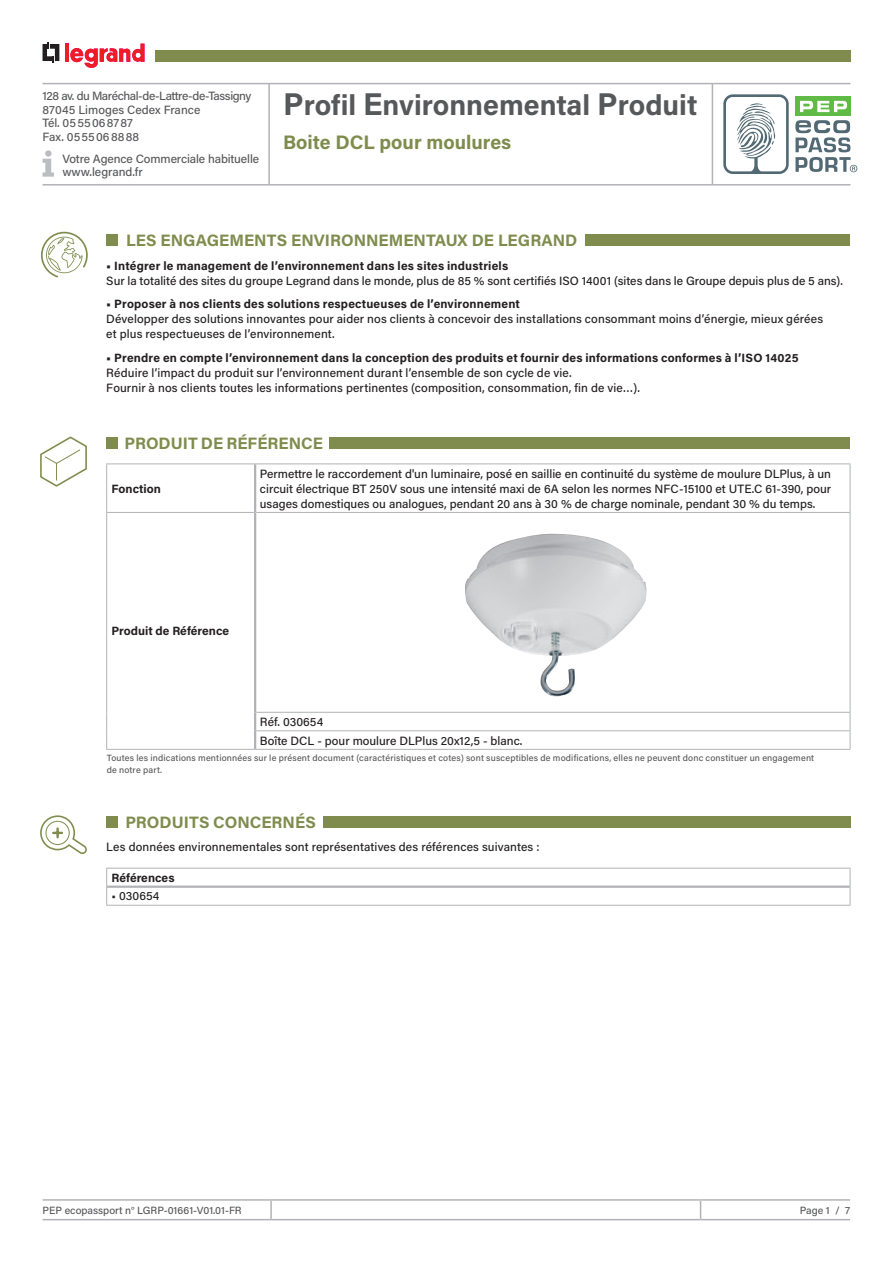
<style>
.page{position:relative;width:893px;height:1263px;background:#fff}
.page>*{position:absolute;margin:0;border:0;box-sizing:border-box;transform-origin:0 0}
.t1{font:700 28.5px "Acumin Pro";color:#57585a}
.t2{font:700 19.5px "Acumin Pro";color:#7f8c4e}
.t3{font:700 16.5px "Acumin Pro";color:#7f8c4e}
.t4{font:500 12px/15px "Acumin Pro";letter-spacing:.005em;color:#231f20}
.t5{font:700 12px "Acumin Pro";letter-spacing:.015em;color:#231f20}
.t6{font:500 12px/13.5px "Acumin Pro";letter-spacing:-.01em;color:#57585a}
.t7{font:500 10.5px "Acumin Pro";color:#57585a}
.t8{font:500 9px/12px "Acumin Pro";letter-spacing:.02em;color:#57585a}
.s1{font-size:31.5px}
</style>
<div class="page">
<hr style="left:701px;top:1199px;width:149px;height:2px;background:#b2b3b7">
<hr style="left:701px;top:1219px;width:149px;height:1px;background:#b2b3b7">
<hr style="left:43px;top:1199px;width:228px;height:2px;background:#b2b3b7">
<hr style="left:271px;top:1199px;width:430px;height:2px;background:#b2b3b7">
<svg style="left:270px;top:1201px;width:2px;height:18px"></svg>
<svg style="left:700px;top:1201px;width:1px;height:18px"></svg>
<hr style="left:43px;top:1219px;width:228px;height:1px;background:#b2b3b7">
<hr style="left:271px;top:1219px;width:430px;height:1px;background:#b2b3b7">
<div style="left:795px;top:97px;width:56px;height:19px;background:#60bb46"></div>
<svg style="left:800px;top:101px;width:47px;height:11px"></svg>
<svg style="left:723px;top:94px;width:66px;height:80px"></svg>
<svg style="left:795px;top:120px;width:62px;height:52px"></svg>
<svg style="left:43px;top:43px;width:16px;height:20px"></svg>
<hr style="left:65px;top:44px;width:4px;height:18px;background:#ee1d23">
<svg style="left:70px;top:44px;width:75px;height:24px"></svg>
<hr style="left:43px;top:83px;width:807px;height:1px;background:#b2b3b7">
<hr style="left:43px;top:184px;width:807px;height:2px;background:#b2b3b7">
<hr style="left:268px;top:84px;width:2px;height:100px;background:#b2b3b7">
<hr style="left:712px;top:84px;width:1px;height:100px;background:#b2b3b7">
<div style="left:155px;top:50px;width:695px;height:12px;background:#7f8c4e"></div>
<svg style="left:43px;top:150px;width:11px;height:27px"></svg>
<div style="left:106px;top:234px;width:12px;height:12px;background:#7f8c4e"></div>
<div style="left:585px;top:234px;width:265px;height:12px;background:#7f8c4e"></div>
<svg style="left:41px;top:232px;width:47px;height:45px"></svg>
<div style="left:106px;top:816px;width:12px;height:11px;background:#7f8c4e"></div>
<div style="left:323px;top:816px;width:527px;height:11px;background:#7f8c4e"></div>
<div style="left:106px;top:437px;width:12px;height:12px;background:#7f8c4e"></div>
<div style="left:329px;top:437px;width:521px;height:12px;background:#7f8c4e"></div>
<hr style="left:106px;top:463px;width:149px;height:1px;background:#b2b3b7">
<hr style="left:106px;top:464px;width:1px;height:48px;background:#b2b3b7">
<hr style="left:106px;top:512px;width:148px;height:1px;background:#b2b3b7">
<hr style="left:106px;top:513px;width:1px;height:199px;background:#b2b3b7">
<svg style="left:106px;top:712px;width:1px;height:37px"></svg>
<hr style="left:106px;top:749px;width:149px;height:1px;background:#b2b3b7">
<hr style="left:255px;top:749px;width:595px;height:1px;background:#b2b3b7">
<hr style="left:255px;top:463px;width:595px;height:1px;background:#b2b3b7">
<hr style="left:850px;top:464px;width:1px;height:48px;background:#b2b3b7">
<hr style="left:256px;top:512px;width:594px;height:1px;background:#b2b3b7">
<hr style="left:850px;top:513px;width:1px;height:199px;background:#b2b3b7">
<hr style="left:256px;top:712px;width:594px;height:1px;background:#b2b3b7">
<hr style="left:256px;top:730px;width:594px;height:1px;background:#b2b3b7">
<svg style="left:850px;top:713px;width:1px;height:36px"></svg>
<hr style="left:254px;top:464px;width:2px;height:48px;background:#b2b3b7">
<hr style="left:254px;top:512px;width:2px;height:200px;background:#b2b3b7">
<svg style="left:254px;top:712px;width:2px;height:37px"></svg>
<img style="left:465px;top:534px;width:181px;height:162px">
<hr style="left:106px;top:868px;width:744px;height:1px;background:#b2b3b7">
<svg style="left:850px;top:868px;width:1px;height:37px"></svg>
<hr style="left:106px;top:905px;width:744px;height:1px;background:#b2b3b7">
<hr style="left:107px;top:885px;width:743px;height:3px;background:#b2b3b7">
<svg style="left:106px;top:868px;width:1px;height:37px"></svg>
<svg style="left:40px;top:436px;width:47px;height:50px"></svg>
<svg style="left:40px;top:815px;width:47px;height:39px"></svg>
<p class="t6" style="left:43px;top:89px;width:210px">128 av. du Maréchal-de-Lattre-de-Tassigny<br>87045 Limoges Cedex France<br>Tél. 0555068787<br>Fax. 0555068888</p>
<p class="t6" style="left:62px;top:151px;width:198px">Votre Agence Commerciale habituelle www.legrand.fr</p>
<h1 class="t1" style="left:283px;top:85px;width:416px"><span class="s1">P</span>rofil <span class="s1">E</span>nvironnemental <span class="s1">P</span>roduit</h1>
<h2 class="t2" style="left:283px;top:129px;width:230px">Boite DCL pour moulures</h2>
<h3 class="t3" style="left:126px;top:229px;width:453px">LES ENGAGEMENTS ENVIRONNEMENTAUX DE LEGRAND</h3>
<p class="t5" style="left:106px;top:257px;width:403px">• Intégrer le management de l’environnement dans les sites industriels</p>
<p class="t4" style="left:106px;top:272px;width:738px">Sur la totalité des sites du groupe Legrand dans le monde, plus de 85 % sont certifiés ISO 14001 (sites dans le Groupe depuis plus de 5 ans).</p>
<p class="t5" style="left:106px;top:295px;width:415px">• Proposer à nos clients des solutions respectueuses de l’environnement</p>
<p class="t4" style="left:106px;top:311px;width:718px">Développer des solutions innovantes pour aider nos clients à concevoir des installations consommant moins d’énergie, mieux gérées et plus respectueuses de l’environnement.</p>
<p class="t5" style="left:106px;top:349px;width:694px">• Prendre en compte l’environnement dans la conception des produits et fournir des informations conformes à l’ISO 14025</p>
<p class="t4" style="left:106px;top:364px;width:535px">Réduire l’impact du produit sur l’environnement durant l’ensemble de son cycle de vie.<br>Fournir à nos clients toutes les informations pertinentes (composition, consommation, fin de vie…).</p>
<h3 class="t3" style="left:124px;top:431px;width:200px">PRODUIT DE RÉFÉRENCE</h3>
<p class="t5" style="left:112px;top:480px;width:51px">Fonction</p>
<p class="t4" style="left:260px;top:465px;width:573px;text-align:justify">Permettre le raccordement d'un luminaire, posé en saillie en continuité du système de moulure DLPlus, à un circuit électrique BT 250V sous une intensité maxi de 6A selon les normes NFC-15100 et UTE.C 61-390, pour usages domestiques ou analogues, pendant 20 ans à 30 % de charge nominale, pendant 30 % du temps.</p>
<p class="t5" style="left:112px;top:623px;width:119px">Produit de Référence</p>
<p class="t4" style="left:260px;top:712px;width:264px;line-height:18.6px">Réf. 030654<br>Boîte DCL - pour moulure DLPlus 20x12,5 - blanc.</p>
<p class="t8" style="left:107px;top:751px;width:709px">Toutes les indications mentionnées sur le présent document (caractéristiques et cotes) sont susceptibles de modifications, elles ne peuvent donc constituer un engagement de notre part.</p>
<h3 class="t3" style="left:125px;top:810px;width:192px">PRODUITS CONCERNÉS</h3>
<p class="t4" style="left:106px;top:839px;width:435px">Les données environnementales sont représentatives des références suivantes :</p>
<p class="t5" style="left:112px;top:869px;width:65px">Références</p>
<p class="t4" style="left:112px;top:888px;width:49px">• 030654</p>
<p class="t7" style="left:43px;top:1203px;width:201px">PEP ecopassport n° LGRP-01661-V01.01-FR</p>
<p class="t7" style="left:800px;top:1203px;width:52px">Page 1 / 7</p>
</div>
